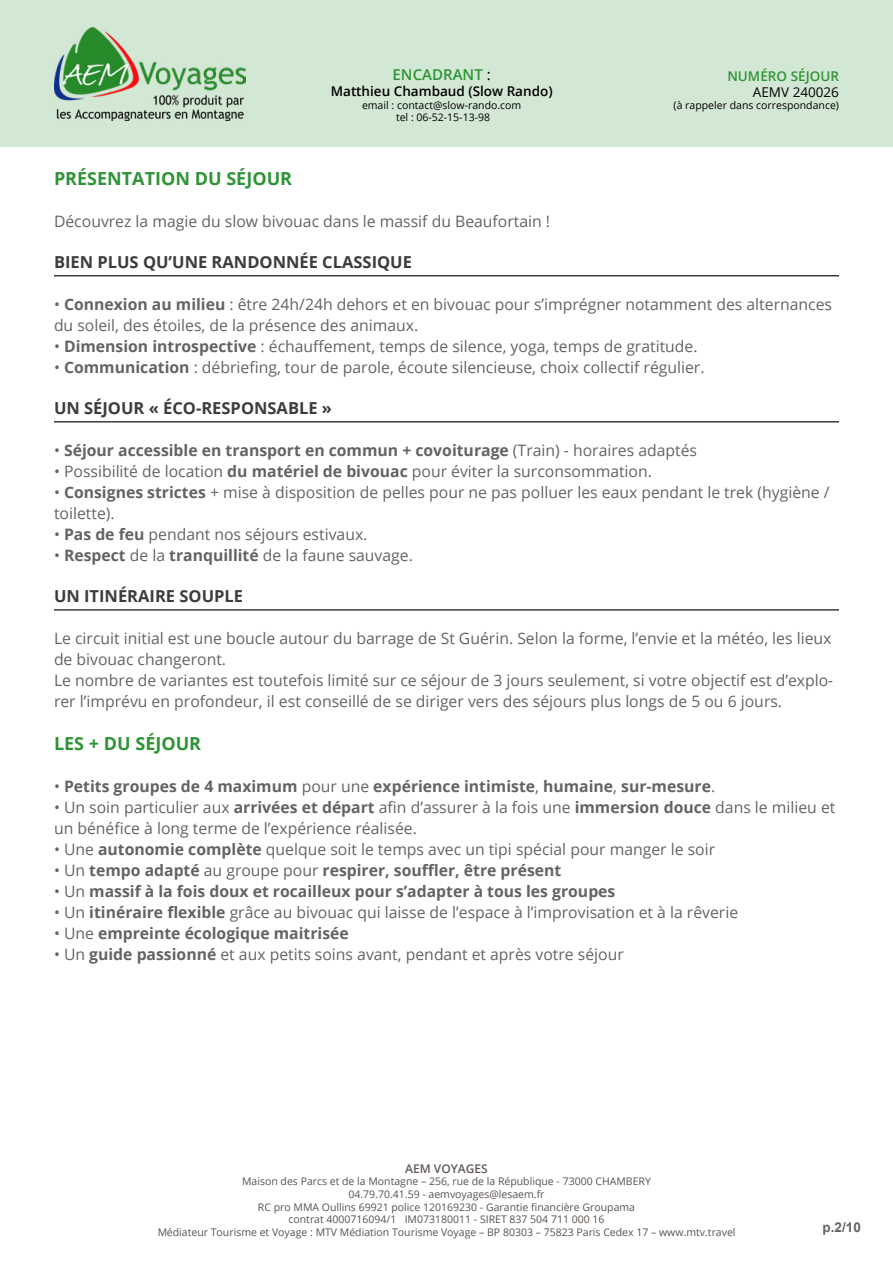
<style>
.page{position:relative;width:893px;height:1263px;background:#fff}
.page>*{position:absolute;margin:0;border:0;box-sizing:border-box;transform-origin:0 0}
.Titre_1__le_bon{font:700 18px "Open Sans";color:#2e9437}
.Titre_2{font:700 16.5px "Open Sans";color:#3c3c3b}
.Style_de_paragraphe{font:15.75px/21px "Open Sans";color:#646363}
.Style_de_paragraphe-2{font:700 15.75px "Open Sans";color:#646363}
.t1{font:600 15px "Open Sans";color:#2e9437}
.t2{font:600 13.5px "Open Sans";color:#000}
.t3{font:600 13.5px "Open Sans";color:#2e9437}
.t4{font:13.5px "Open Sans";color:#000}
.t5{font:700 13.5px "Arial";color:#646363}
.t6{font:600 12px "Open Sans";color:#3a302b}
.t7{font:10.5px/12.6px "Open Sans";color:#2f2722;text-align:center}
.t8{font:10.5px/12.6px "Open Sans";color:#000;text-align:center}
.s1{font-weight:400;color:#000}
.s2{font-weight:700}
.s3{font-weight:400}
</style>
<div class="page">
<div style="left:0;top:0;width:893px;height:147px;background:#d3e8d4"></div>
<img style="left:54px;top:28px;width:191px;height:93px">
<hr style="left:54px;top:275px;width:785px;height:1px;background:#3c3c3b">
<hr style="left:54px;top:421px;width:785px;height:1px;background:#3c3c3b">
<hr style="left:54px;top:609px;width:785px;height:2px;background:#3c3c3b">
<p class="t1" style="left:393px;top:64px;width:100px">ENCADRANT <span class="s1">:</span></p>
<p class="t2" style="left:331px;top:82px;width:223px">Matthieu Chambaud (Slow Rando)</p>
<p class="t8" style="left:362px;top:98px;width:161px">email : contact@slow-rando.com tel : 06-52-15-13-98</p>
<p class="t3" style="left:727px;top:67px;width:113px">NUMÉRO SÉJOUR</p>
<p class="t4" style="left:753px;top:83px;width:88px">AEMV 240026</p>
<p class="t8" style="left:674px;top:99px;width:167px">(à rappeler dans correspondance)</p>
<p class="Titre_1__le_bon" style="left:54px;top:165px;width:240px">PRÉSENTATION DU SÉJOUR</p>
<p class="Style_de_paragraphe" style="left:54px;top:211px;width:498px">Découvrez la magie du slow bivouac dans le massif du Beaufortain !</p>
<p class="Titre_2" style="left:54px;top:250px;width:359px">BIEN PLUS QU’UNE RANDONNÉE CLASSIQUE</p>
<p class="Style_de_paragraphe" style="left:54px;top:294px;width:779px">• <span class="s2">Connexion au milieu</span> : être 24h/24h dehors et en bivouac pour s’imprégner notamment des alternances du soleil, des étoiles, de la présence des animaux.</p>
<p class="Style_de_paragraphe" style="left:54px;top:336px;width:645px">• <span class="s2">Dimension introspective</span> : échauffement, temps de silence, yoga, temps de gratitude.</p>
<p class="Style_de_paragraphe" style="left:54px;top:357px;width:652px">• <span class="s2">Communication</span> : débriefing, tour de parole, écoute silencieuse, choix collectif régulier.</p>
<p class="Titre_2" style="left:54px;top:396px;width:280px">UN SÉJOUR « ÉCO-RESPONSABLE »</p>
<p class="Style_de_paragraphe-2" style="left:54px;top:439px;width:645px"><span class="s3">•</span> Séjour accessible en transport en commun + covoiturage <span class="s3">(Train) - horaires adaptés</span></p>
<p class="Style_de_paragraphe" style="left:54px;top:461px;width:599px">• Possibilité de location <span class="s2">du matériel de bivouac</span> pour éviter la surconsommation.</p>
<p class="Style_de_paragraphe" style="left:54px;top:482px;width:777px">• <span class="s2">Consignes strictes</span> + mise à disposition de pelles pour ne pas polluer les eaux pendant le trek (hygiène / toilette).</p>
<p class="Style_de_paragraphe" style="left:54px;top:524px;width:315px">• <span class="s2">Pas de feu</span> pendant nos séjours estivaux.</p>
<p class="Style_de_paragraphe" style="left:54px;top:545px;width:360px">• <span class="s2">Respect</span> de la <span class="s2">tranquillité</span> de la faune sauvage.</p>
<p class="Titre_2" style="left:54px;top:584px;width:191px">UN ITINÉRAIRE SOUPLE</p>
<p class="Style_de_paragraphe" style="left:54px;top:628px;width:781px">Le circuit initial est une boucle autour du barrage de St Guérin. Selon la forme, l’envie et la météo, les lieux de bivouac changeront.<br>Le nombre de variantes est toutefois limité sur ce séjour de 3 jours seulement, si votre objectif est d’explo&shy;rer l’imprévu en profondeur, il est conseillé de se diriger vers des séjours plus longs de 5 ou 6 jours.</p>
<p class="Titre_1__le_bon" style="left:54px;top:731px;width:149px">LES + DU SÉJOUR</p>
<p class="Style_de_paragraphe-2" style="left:54px;top:775px;width:663px"><span class="s3">•</span> Petits groupes de 4 maximum <span class="s3">pour une</span> expérience intimiste<span class="s3">,</span> humaine<span class="s3">,</span> sur-mesure<span class="s3">.</span></p>
<p class="Style_de_paragraphe" style="left:54px;top:796px;width:783px">• Un soin particulier aux <span class="s2">arrivées et départ</span> afin d’assurer à la fois une <span class="s2">immersion douce</span> dans le milieu et un bénéfice à long terme de l’expérience réalisée.</p>
<p class="Style_de_paragraphe" style="left:54px;top:838px;width:663px">• Une <span class="s2">autonomie complète</span> quelque soit le temps avec un tipi spécial pour manger le soir</p>
<p class="Style_de_paragraphe-2" style="left:54px;top:859px;width:509px"><span class="s3">• Un</span> tempo adapté <span class="s3">au groupe pour</span> respirer, souffler, être présent</p>
<p class="Style_de_paragraphe-2" style="left:54px;top:880px;width:563px"><span class="s3">• Un</span> massif à la fois doux et rocailleux pour s’adapter à tous les groupes</p>
<p class="Style_de_paragraphe" style="left:54px;top:901px;width:686px">• Un <span class="s2">itinéraire flexible</span> grâce au bivouac qui laisse de l’espace à l’improvisation et à la rêverie</p>
<p class="Style_de_paragraphe-2" style="left:54px;top:922px;width:296px"><span class="s3">• Une</span> empreinte écologique maitrisée</p>
<p class="Style_de_paragraphe" style="left:54px;top:943px;width:571px">• Un <span class="s2">guide passionné</span> et aux petits soins avant, pendant et après votre séjour</p>
<p class="t6" style="left:405px;top:1160px;width:84px">AEM VOYAGES</p>
<p class="t7" style="left:157px;top:1175px;width:580px">Maison des Parcs et de la Montagne – 256, rue de la République - 73000 CHAMBERY<br>04.79.70.41.59 - aemvoyages@lesaem.fr<br>RC pro MMA Oullins 69921 police 120169230 - Garantie financière Groupama<br>contrat 4000716094/1 IM073180011 - SIRET 837 504 711 000 16<br>Médiateur Tourisme et Voyage : MTV Médiation Tourisme Voyage – BP 80303 – 75823 Paris Cedex 17 – www.mtv.travel</p>
<p class="t5" style="left:823px;top:1217px;width:40px">p.2/10</p>
</div>
